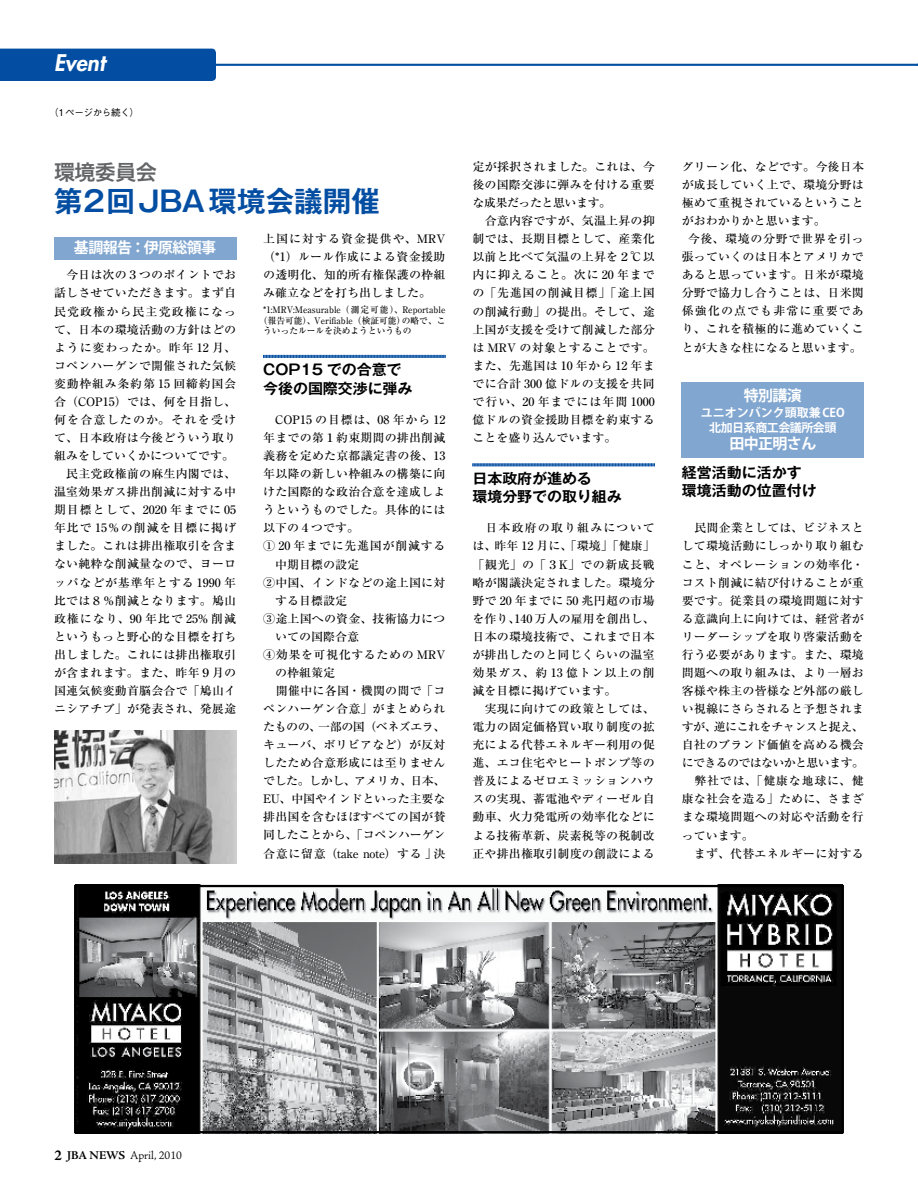
<style>
.page{position:relative;width:918px;height:1188px;background:#fff}
.page>*{position:absolute;margin:0;border:0;box-sizing:border-box;transform-origin:0 0}
.t1{font:700 28.5px "Gothic MB101 Pro De";color:#034ea2}
.t2{font:italic 800 22.35px "Futura Std";color:#fff}
.t3{font:21px "Hira Kaku Pro W6";letter-spacing:-.025em;color:#636466}
.t4{font:700 15px "Koz Go Pro";letter-spacing:-.04em;color:#fff}
.t5{font:700 14.55px/18px "Gothic MB101 Pro De";letter-spacing:-.005em;color:#000}
.t6{font:700 12px/15px "Koz Go Pro";color:#fff;text-align:center}
.t7{font:300 12px "Adobe Jenson Pro";color:#000}
.t8{font:500 11.7px/18px "Ryumin Pro";letter-spacing:.015em;color:#000}
.t9{font:500 11.7px "Ryumin Pro";letter-spacing:.055em;color:#000}
.t10{font:500 11.7px "Ryumin Pro";letter-spacing:.09em;color:#000}
.t11{font:500 9.6px "Gothic BBB Pro";letter-spacing:-.04em;color:#000}
.t12{font:500 9px "Ryumin Pro";color:#000}
.s1{font-weight:700;font-size:15px}
.s2{font-weight:700}
</style>
<div class="page">
<svg style="left:74px;top:885px;width:770px;height:248px;background:#7a7b7c"></svg>
<div style="left:0;top:49px;width:216px;height:32px;background:#034ea2"></div>
<hr style="left:54px;top:64px;width:864px;height:2px;background:#034ea2">
<svg style="left:263px;top:355px;width:183px;height:3px"></svg>
<hr style="left:472px;top:463px;width:183px;height:3px;background:#81a6d0">
<svg style="left:473px;top:463px;width:182px;height:3px"></svg>
<div style="left:54px;top:237px;width:182px;height:22px;background:#81a6d0"></div>
<div style="left:682px;top:382px;width:182px;height:76px;background:#81a6d0"></div>
<img style="left:54px;top:731px;width:182px;height:133px">
<h2 class="t2" style="left:54px;top:49px;width:53px">Event</h2>
<p class="t11" style="left:49px;top:104px;width:91px">（1ページから続く）</p>
<h3 class="t3" style="left:54px;top:153px;width:104px">環境委員会</h3>
<h1 class="t1" style="left:54px;top:177px;width:327px">第２回JBA環境会議開催</h1>
<p class="t4" style="left:74px;top:238px;width:144px">基調報告 ： 伊原総領事</p>
<p class="t8" style="left:54px;top:265px;width:184px">　今日は次の３つのポイントでお話しさせていただきます。まず自民党政権から民主党政権になって、日本の環境活動の方針はどのように変わったか。昨年 12 月、コペンハーゲンで開催された気候変動枠組み条約第 15 回締約国会合（COP15）では、何を目指し、何を合意したのか。それを受けて、日本政府は今後どういう取り組みをしていくかについてです。　民主党政権前の麻生内閣では、温室効果ガス排出削減に対する中期目標として、2020 年までに 05年比で 15％の削減を目標に掲げました。これは排出権取引を含まない純粋な削減量なので、ヨーロッパなどが基準年とする 1990 年比では８％削減となります。鳩山政権になり、90 年比で 25% 削減というもっと野心的な目標を打ち出しました。これには排出権取引が含まれます。また、昨年９月の国連気候変動首脳会合で「鳩山イニシアチブ」が発表され、発展途</p>
<p class="t8" style="left:263px;top:229px;width:184px;text-align:justify">上国に対する資金提供や、MRV（*1）ルール作成による資金援助の透明化、知的所有権保護の枠組み確立などを打ち出しました。</p>
<p class="t12" style="left:263px;top:303px;width:184px">*1:MRV:Measurable（測定可能）、Reportable</p>
<p class="t12" style="left:259px;top:313px;width:188px">（報告可能）、Verifiable（検証可能）の略で、こ</p>
<p class="t12" style="left:263px;top:324px;width:150px">ういったルールを決めようというもの</p>
<p class="t5" style="left:263px;top:359px;width:155px">COP15 での合意で　今後の国際交渉に弾み</p>
<p class="t8" style="left:263px;top:410px;width:184px">　COP15 の目標は、08 年から 12年までの第１約束期間の排出削減義務を定めた京都議定書の後、13年以降の新しい枠組みの構築に向けた国際的な政治合意を達成しようというものでした。具体的には以下の４つです。<br>① 20 年までに先進国が削減する　中期目標の設定<br>②中国、インドなどの途上国に対　する目標設定<br>③途上国への資金、技術協力につ　いての国際合意<br>④効果を可視化するための MRV　の枠組策定<br>　開催中に各国・機関の間で「コペンハーゲン合意」がまとめられたものの、一部の国（ベネズエラ、キューバ、ボリビアなど）が反対したため合意形成には至りませんでした。しかし、アメリカ、日本、<br>EU、中国やインドといった主要な排出国を含むほぼすべての国が賛同したことから、「コペンハーゲン合意に留意（take note）する｣決</p>
<p class="t8" style="left:472px;top:157px;width:184px">定が採択されました。これは、今後の国際交渉に弾みを付ける重要な成果だったと思います。<br>　合意内容ですが、気温上昇の抑制では、長期目標として、産業化以前と比べて気温の上昇を２℃以内に抑えること。次に 20 年までの「先進国の削減目標」「途上国の削減行動」の提出。そして、途上国が支援を受けて削減した部分は MRV の対象とすることです。また、先進国は 10 年から 12 年までに合計 300 億ドルの支援を共同で行い、20 年までには年間 1000億ドルの資金援助目標を約束することを盛り込んでいます。</p>
<p class="t5" style="left:472px;top:468px;width:151px">日本政府が進める　環境分野での取り組み</p>
<p class="t8" style="left:472px;top:518px;width:184px">　日本政府の取り組みについては、昨年 12 月に、「環境」「健康」「観光」の「３K」での新成長戦略が閣議決定されました。環境分野で 20 年までに 50 兆円超の市場を作り、140 万人の雇用を創出し、日本の環境技術で、これまで日本が排出したのと同じくらいの温室効果ガス、約 13 億トン以上の削減を目標に掲げています。<br>　実現に向けての政策としては、電力の固定価格買い取り制度の拡充による代替エネルギー利用の促進、エコ住宅やヒートポンプ等の普及によるゼロエミッションハウスの実現、蓄電池やディーゼル自動車、火力発電所の効率化などによる技術革新、炭素税等の税制改正や排出権取引制度の創設による</p>
<p class="t8" style="left:682px;top:157px;width:184px">グリーン化、などです。今後日本</p>
<p class="t8" style="left:682px;top:175px;width:184px">が成長していく上で、環境分野は</p>
<p class="t8" style="left:682px;top:193px;width:184px">極めて重視されているということ</p>
<p class="t8" style="left:682px;top:211px;width:145px">がおわかりかと思います。</p>
<p class="t9" style="left:688px;top:230px;width:178px">今後、環境の分野で世界を引っ</p>
<p class="t8" style="left:682px;top:247px;width:184px">張っていくのは日本とアメリカで</p>
<p class="t8" style="left:682px;top:265px;width:184px">あると思っています。日米が環境</p>
<p class="t8" style="left:682px;top:283px;width:184px">分野で協力し合うことは、日米関</p>
<p class="t10" style="left:682px;top:302px;width:184px">係強化の点でも非常に重要であ</p>
<p class="t8" style="left:682px;top:319px;width:184px">り、これを積極的に進めていくこ</p>
<p class="t8" style="left:682px;top:337px;width:181px">とが大きな柱になると思います。</p>
<p class="t4" style="left:744px;top:386px;width:60px">特別講演</p>
<p class="t6" style="left:701px;top:406px;width:145px">ユニオンバンク頭取兼 CEO北加日系商工会議所会頭</p>
<p class="t4" style="left:729px;top:434px;width:88px">田中正明さん</p>
<p class="t5" style="left:682px;top:462px;width:136px">経営活動に活かす環境活動の位置付け</p>
<p class="t8" style="left:682px;top:518px;width:184px">　民間企業としては、ビジネスとして環境活動にしっかり取り組むこと、オペレーションの効率化・コスト削減に結び付けることが重要です。従業員の環境問題に対する意識向上に向けては、経営者がリーダーシップを取り啓蒙活動を行う必要があります。また、環境問題への取り組みは、より一層お客様や株主の皆様など外部の厳しい視線にさらされると予想されますが、逆にこれをチャンスと捉え、自社のブランド価値を高める機会にできるのではないかと思います。　弊社では、「健康な地球に、健康な社会を造る」ために、さまざまな環境問題への対応や活動を行っています。<br>　まず、代替エネルギーに対する</p>
<p class="t7" style="left:54px;top:1148px;width:129px"><span class="s1">2</span> <span class="s2">JBA NEWS</span> April, 2010</p>
</div>
